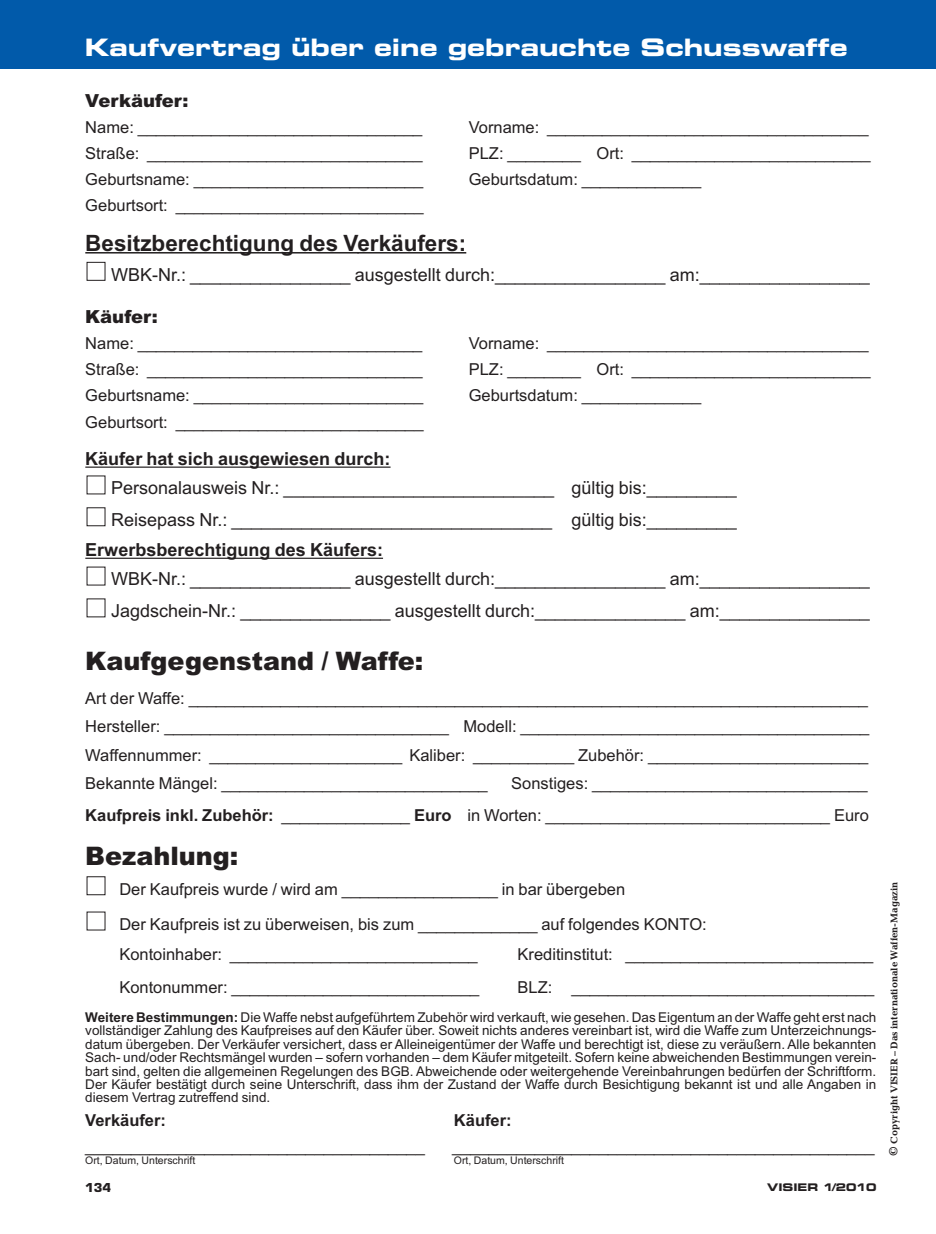
<style>
.page{position:relative;width:936px;height:1234px;background:#fff}
.page>*{position:absolute;margin:0;border:0;box-sizing:border-box;transform-origin:0 0}
.t1{font:900 25.5px "Arial";color:#231f20}
.t2{font:24px "Eurostile Bold Extended Two";color:#fff}
.t3{font:700 22.5px "Arial";color:#231f20}
.t4{font:18px/31.8px "Arial";color:#231f20}
.t5{font:700 18px "Arial";color:#231f20}
.t6{font:900 18px "Arial";color:#231f20}
.t7{font:16.5px/28.5px "Arial";color:#231f20;text-align:justify}
.t8{font:700 16.5px "Arial";color:#231f20}
.t9{font:13.5px/13.4px "Arial";color:#231f20;text-align:justify}
.t10{font:700 12px "Eurostile";color:#231f20}
.t11{font:10.5px "Arial";color:#231f20}
.t12{font:10.5px "Eurostile Bold Extended Two";color:#231f20}
.t13{font:700 9.9px "Candida";color:#231f20}
.s1{font-weight:700}
.s2{font-size:12px}
</style>
<div class="page">
<div style="left:0;top:0;width:935px;height:68px;background:#015aaa"></div>
<hr style="left:85px;top:252px;width:273px;height:1px;background:#231f20">
<hr style="left:357px;top:252px;width:109px;height:1px;background:#231f20">
<hr style="left:85px;top:466px;width:305px;height:1px;background:#231f20">
<hr style="left:85px;top:557px;width:298px;height:1px;background:#231f20">
<svg style="left:87px;top:262px;width:18px;height:668px"></svg>
<h2 class="t2" style="left:85px;top:38px;width:764px">Kaufvertrag über eine gebrauchte Schusswaffe</h2>
<p class="t6" style="left:85px;top:94px;width:105px">Verkäufer:</p>
<p class="t7" style="left:85px;top:114px;width:338px">Name: _______________________________</p>
<p class="t7" style="left:468px;top:114px;width:401px">Vorname: ___________________________________</p>
<p class="t7" style="left:85px;top:140px;width:339px">Straße: ______________________________</p>
<p class="t7" style="left:469px;top:140px;width:403px">PLZ: ________ Ort: __________________________</p>
<p class="t7" style="left:85px;top:166px;width:339px">Geburtsname: _________________________</p>
<p class="t7" style="left:469px;top:166px;width:234px">Geburtsdatum: _____________</p>
<p class="t7" style="left:85px;top:192px;width:340px">Geburtsort: ___________________________</p>
<h3 class="t3" style="left:85px;top:234px;width:382px">Besitzberechtigung des Verkäufers:</h3>
<p class="t4" style="left:111px;top:260px;width:760px">WBK-Nr.: ________________ ausgestellt durch:_________________ am:_________________</p>
<p class="t6" style="left:85px;top:310px;width:74px">Käufer:</p>
<p class="t7" style="left:85px;top:330px;width:338px">Name: _______________________________</p>
<p class="t7" style="left:468px;top:330px;width:401px">Vorname: ___________________________________</p>
<p class="t7" style="left:85px;top:357px;width:339px">Straße: ______________________________</p>
<p class="t7" style="left:469px;top:357px;width:403px">PLZ: ________ Ort: __________________________</p>
<p class="t7" style="left:85px;top:383px;width:339px">Geburtsname: _________________________</p>
<p class="t7" style="left:469px;top:383px;width:234px">Geburtsdatum: _____________</p>
<p class="t7" style="left:85px;top:409px;width:340px">Geburtsort: ___________________________</p>
<p class="t5" style="left:85px;top:452px;width:307px">Käufer hat sich ausgewiesen durch:</p>
<p class="t4" style="left:111px;top:473px;width:627px">Personalausweis Nr.: ___________________________ gültig bis:_________<br>Reisepass Nr.: ________________________________ gültig bis:_________</p>
<p class="t5" style="left:85px;top:543px;width:299px">Erwerbsberechtigung des Käufers:</p>
<p class="t4" style="left:111px;top:564px;width:760px">WBK-Nr.: ________________ ausgestellt durch:_________________ am:_________________<br>Jagdschein-Nr.: _______________ ausgestellt durch:_______________ am:_______________</p>
<h1 class="t1" style="left:85px;top:651px;width:339px">Kaufgegenstand / Waffe:</h1>
<p class="t7" style="left:85px;top:685px;width:785px">Art der Waffe: __________________________________________________________________________ Hersteller: _______________________________ Modell: ______________________________________ Waffennummer: _____________________ Kaliber: ___________ Zubehör: ________________________ Bekannte Mängel: _____________________________</p>
<p class="t7" style="left:85px;top:768px;width:785px;line-height:32.2px;text-align:right">Sonstiges: ______________________________<br><span class="s1">Kaufpreis inkl. Zubehör:</span> ______________ <span class="s1">Euro</span> in Worten: _______________________________ Euro</p>
<h1 class="t1" style="left:85px;top:846px;width:155px">Bezahlung:</h1>
<p class="t7" style="left:119px;top:873px;width:589px;line-height:35.2px">Der Kaufpreis wurde / wird am _________________ in bar übergeben<br>Der Kaufpreis ist zu überweisen, bis zum _____________ auf folgendes KONTO:</p>
<p class="t7" style="left:119px;top:941px;width:360px">Kontoinhaber: ___________________________</p>
<p class="t7" style="left:517px;top:941px;width:357px">Kreditinstitut: ___________________________</p>
<p class="t7" style="left:119px;top:974px;width:361px">Kontonummer: ___________________________</p>
<p class="t7" style="left:517px;top:974px;width:358px">BLZ: _________________________________</p>
<p class="t9" style="left:85px;top:1011px;width:792px"><span class="s1">Weitere Bestimmungen:</span> Die Waffe nebst aufgeführtem Zubehör wird verkauft, wie gesehen. Das Eigentum an der Waffe geht erst nach vollständiger Zahlung des Kaufpreises auf den Käufer über. Soweit nichts anderes vereinbart ist, wird die Waffe zum Unterzeichnungs&shy;datum übergeben. Der Verkäufer versichert, dass er Alleineigentümer der Waffe und berechtigt ist, diese zu veräußern. Alle bekannten Sach- und/oder Rechtsmängel wurden – sofern vorhanden – dem Käufer mitgeteilt. Sofern keine abweichenden Bestimmungen verein&shy;bart sind, gelten die allgemeinen Regelungen des BGB. Abweichende oder weitergehende Vereinbahrungen bedürfen der Schriftform.<br>Der Käufer bestätigt durch seine Unterschrift, dass ihm der Zustand der Waffe durch Besichtigung bekannt ist und alle Angaben in diesem Vertrag zutreffend sind.</p>
<p class="t8" style="left:85px;top:1114px;width:82px">Verkäufer:</p>
<p class="t8" style="left:454px;top:1114px;width:59px">Käufer:</p>
<p class="t7" style="left:85px;top:1133px;width:341px">_____________________________________</p>
<p class="t7" style="left:452px;top:1133px;width:424px">______________________________________________</p>
<p class="t11" style="left:85px;top:1155px;width:111px">Ort, Datum, Unterschrift</p>
<p class="t11" style="left:454px;top:1155px;width:111px">Ort, Datum, Unterschrift</p>
<p class="t12" style="left:767px;top:1182px;width:111px">VISIER 1/2010</p>
<p class="t10" style="left:85px;top:1182px;width:27px">134</p>
<p class="t13" style="left:890px;top:1155px;width:275px;rotate:-90deg"><span class="s2">©</span> Copyright VISIER – Das internationale Waffen-Magazin</p>
</div>
